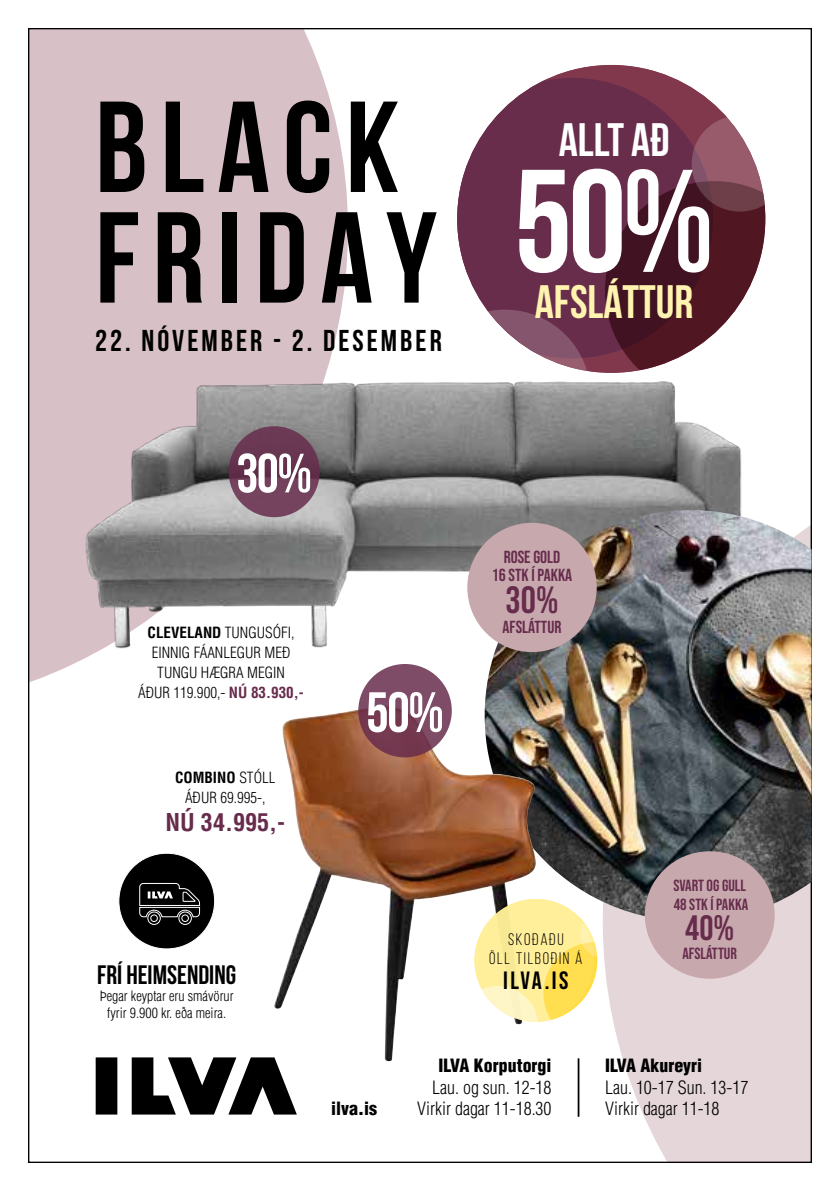
<style>
.page{position:relative;width:840px;height:1191px;background:#fff}
.page>*{position:absolute;margin:0;border:0;box-sizing:border-box;transform-origin:0 0}
.t1{font:700 145.8px "Bebas Neue";color:#fff}
.t2{font:700 129px/110.6px "Bebas Neue";letter-spacing:.1em;color:#000}
.t3{font:700 56.6px "Bebas Neue";color:#fff}
.t4{font:700 55.2px "Bebas Neue";color:#fff}
.t5{font:700 46.8px "Bebas Neue";color:#fff3b0}
.t6{font:700 46.8px "Bebas Neue";color:#fff}
.t7{font:38px "Bebas Neue";color:#672c4c}
.t8{font:35.2px "Bebas Neue";color:#672c4c}
.t9{font:30.2px "Bebas Neue";letter-spacing:.1em;color:#000}
.t10{font:700 26.6px "Bebas Neue";color:#000}
.t11{font:25px "Bebas Neue";letter-spacing:.085em;color:#000}
.t12{font:700 condensed 24px "Helvetica LT Std";color:#672c4c}
.t13{font:300 condensed 17.8px/21.4px "Helvetica LT Std";color:#000;text-align:right}
.t14{font:900 condensed 17.8px "Helvetica LT Std";color:#000}
.t15{font:17.4px/18.2px "Bebas Neue";color:#672c4c;text-align:center}
.t16{font:16.6px/19.4px "Bebas Neue";letter-spacing:.1em;color:#000;text-align:center}
.t17{font:16.2px/19.4px "Bebas Neue";color:#672c4c}
.t18{font:300 condensed 15px/20px "Helvetica LT Std";color:#000;text-align:center}
.t19{font:300 condensed 14px/16.8px "Helvetica LT Std";color:#000;text-align:center}
.s1{font-weight:700}
.s2{font-weight:700;color:#672c4c}
</style>
<div class="page">
<svg style="left:96px;top:1057px;width:201px;height:57px"></svg>
<hr style="left:577px;top:1058px;width:2px;height:58px;background:#000">
<div style="left:119px;top:853px;width:95px;height:96px;background:#000;border-radius:50%"></div>
<svg style="left:139px;top:883px;width:61px;height:42px"></svg>
<svg style="left:31px;top:31px;width:317px;height:651px;background:#dcc8cc"></svg>
<svg style="left:457px;top:78px;width:255px;height:211px;background:#7d4862"></svg>
<svg style="left:604px;top:115px;width:161px;height:174px;background:#663144"></svg>
<img style="left:56px;top:289px;width:693px;height:361px">
<svg style="left:228px;top:426px;width:91px;height:91px;background:#6c3a55"></svg>
<svg style="left:602px;top:440px;width:209px;height:722px;fill:#e5d6d9"></svg>
<img style="left:484px;top:510px;width:327px;height:411px">
<div style="left:644px;top:851px;width:130px;height:127px;background:#c6a8ad;border-radius:50%"></div>
<div style="left:467px;top:523px;width:129px;height:129px;background:#c6a8ad;border-radius:50%"></div>
<img style="left:274px;top:706px;width:263px;height:355px">
<svg style="left:358px;top:664px;width:93px;height:93px;background:#7a445d"></svg>
<svg style="left:474px;top:899px;width:123px;height:122px"></svg>
<h2 class="t2" style="left:95px;top:90px;width:343px">BLACK<br>FRIDAY</h2>
<h3 class="t9" style="left:95px;top:323px;width:348px">22. NÓVEMBER - 2. DESEMBER</h3>
<h3 class="t4" style="left:236px;top:443px;width:77px">30%</h3>
<p class="t18" style="left:138px;top:622px;width:167px"><span class="s1">CLEVELAND</span> TUNGUSÓFI,<br>EINNIG FÁANLEGUR MEÐ<br>TUNGU HÆGRA MEGIN<br>ÁÐUR 119.900,- <span class="s2">NÚ 83.930,-</span></p>
<p class="t18" style="left:175px;top:767px;width:102px"><span class="s1">COMBINO</span> STÓLL<br>ÁÐUR 69.995-,</p>
<h3 class="t12" style="left:165px;top:807px;width:121px">NÚ 34.995,-</h3>
<h3 class="t10" style="left:97px;top:960px;width:140px">FRÍ HEIMSENDING</h3>
<p class="t19" style="left:100px;top:987px;width:135px">Þegar keyptar eru smávörur fyrir 9.900 kr. eða meira.</p>
<h3 class="t3" style="left:366px;top:681px;width:79px">50%</h3>
<h3 class="t6" style="left:558px;top:114px;width:112px">ALLT AÐ</h3>
<h1 class="t1" style="left:514px;top:141px;width:201px">50%</h1>
<h3 class="t5" style="left:534px;top:276px;width:160px">AFSLÁTTUR</h3>
<p class="t15" style="left:491px;top:547px;width:82px">ROSE GOLD<br>16 STK Í PAKKA</p>
<h3 class="t7" style="left:505px;top:578px;width:54px">30%</h3>
<p class="t15" style="left:502px;top:617px;width:60px">AFSLÁTTUR</p>
<p class="t16" style="left:489px;top:929px;width:95px">SKOÐAÐU<br>ÖLL TILBOÐIN Á</p>
<h3 class="t11" style="left:503px;top:966px;width:67px">ILVA.IS</h3>
<p class="t17" style="left:673px;top:875px;width:76px">SVART OG GULL<br>48 STK Í PAKKA</p>
<h3 class="t8" style="left:684px;top:907px;width:50px">40%</h3>
<p class="t17" style="left:682px;top:943px;width:56px">AFSLÁTTUR</p>
<p class="t14" style="left:331px;top:1097px;width:47px">ilva.is</p>
<p class="t14" style="left:438px;top:1054px;width:114px">ILVA Korputorgi</p>
<p class="t13" style="left:417px;top:1076px;width:136px">Lau. og sun. 12-18<br>Virkir dagar 11-18.30</p>
<p class="t14" style="left:605px;top:1054px;width:98px">ILVA Akureyri</p>
<p class="t13" style="left:605px;top:1076px;width:144px;text-align:left">Lau. 10-17 Sun. 13-17<br>Virkir dagar 11-18</p>
</div>
